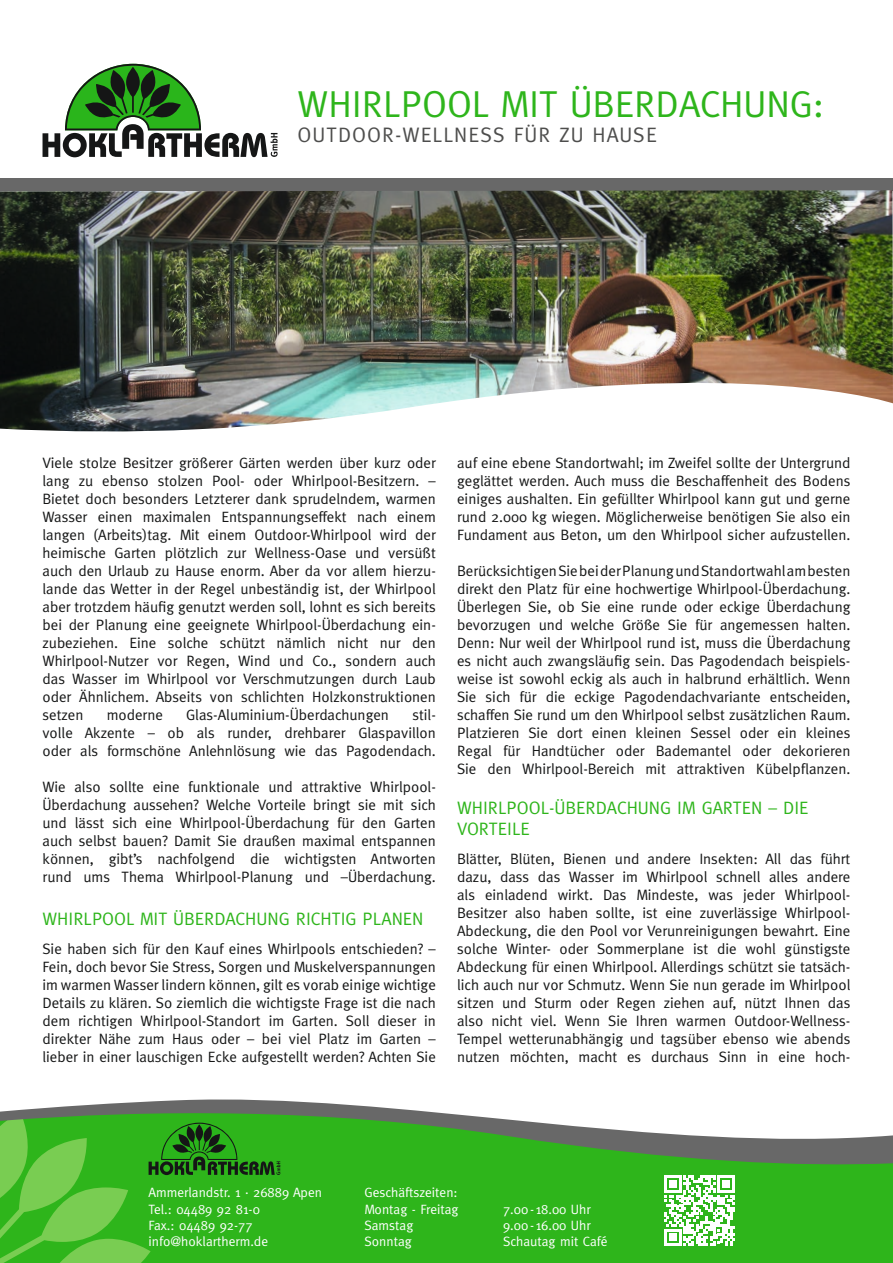
<style>
.page{position:relative;width:893px;height:1263px;background:#fff}
.page>*{position:absolute;margin:0;border:0;box-sizing:border-box;transform-origin:0 0}
.t1{font:37.5px "Meta Plus";color:#2eb51b}
.t2{font:21px "Meta Plus";letter-spacing:.05em;color:#4e4e4d}
.t3{font:18px/21.6px "Meta Plus";color:#2eb51b}
.t4{font:15px/18px "Meta Plus";color:#151616;text-align:justify}
.t5{font:13.5px/16.2px "Meta Plus";color:#fff}
</style>
<div class="page">
<div style="left:0;top:179px;width:893px;height:12px;background:#686868"></div>
<div style="left:280px;top:1167px;width:613px;height:96px;background:#2eb51b"></div>
<svg style="left:0;top:1099px;width:893px;height:68px"></svg>
<svg style="left:664px;top:1175px;width:71px;height:71px"></svg>
<img style="left:0;top:190px;width:893px;height:242px">
<svg style="left:43px;top:64px;width:235px;height:93px"></svg>
<svg style="left:0;top:1115px;width:280px;height:148px;background:#3fb228"></svg>
<h1 class="t1" style="left:298px;top:82px;width:528px">WHIRLPOOL MIT ÜBERDACHUNG:</h1>
<h2 class="t2" style="left:298px;top:123px;width:361px">OUTDOOR-WELLNESS FÜR ZU HAUSE</h2>
<p class="t4" style="left:43px;top:454px;width:395px">Viele stolze Besitzer größerer Gärten werden über kurz oder lang zu ebenso stolzen Pool- oder Whirlpool-Besitzern. – Bietet doch besonders Letzterer dank sprudelndem, warmen Wasser einen maximalen Entspannungseffekt nach einem langen (Arbeits)tag. Mit einem Outdoor-Whirlpool wird der heimische Garten plötzlich zur Wellness-Oase und versüßt auch den Urlaub zu Hause enorm. Aber da vor allem hierzu&shy;lande das Wetter in der Regel unbeständig ist, der Whirlpool aber trotzdem häufig genutzt werden soll, lohnt es sich bereits bei der Planung eine geeignete Whirlpool-Überdachung ein&shy;zubeziehen. Eine solche schützt nämlich nicht nur den Whirlpool-Nutzer vor Regen, Wind und Co., sondern auch das Wasser im Whirlpool vor Verschmutzungen durch Laub oder Ähnlichem. Abseits von schlichten Holzkonstruktionen setzen</p>
<p class="t4" style="left:107px;top:706px;width:58px">moderne</p>
<p class="t4" style="left:186px;top:706px;width:204px">Glas-Aluminium-Überdachungen</p>
<p class="t4" style="left:43px;top:706px;width:395px;text-indent:370px">stil&shy;volle Akzente – ob als runder, drehbarer Glaspavillon oder als formschöne Anlehnlösung wie das Pagodendach.</p>
<p class="t4" style="left:43px;top:778px;width:395px">Wie also sollte eine funktionale und attraktive Whirlpool-Überdachung aussehen? Welche Vorteile bringt sie mit sich und lässt sich eine Whirlpool-Überdachung für den Garten auch selbst bauen? Damit Sie draußen maximal entspannen können, gibt’s nachfolgend die wichtigsten Antworten rund ums Thema Whirlpool-Planung und –Überdachung.</p>
<p class="t3" style="left:43px;top:908px;width:382px">WHIRLPOOL MIT ÜBERDACHUNG RICHTIG PLANEN</p>
<p class="t4" style="left:43px;top:940px;width:395px">Sie haben sich für den Kauf eines Whirlpools entschieden? – Fein, doch bevor Sie Stress, Sorgen und Muskelverspannungen im warmen Wasser lindern können, gilt es vorab einige wichtige Details zu klären. So ziemlich die wichtigste Frage ist die nach dem richtigen Whirlpool-Standort im Garten. Soll dieser in direkter Nähe zum Haus oder – bei viel Platz im Garten – lieber in einer lauschigen Ecke aufgestellt werden? Achten Sie</p>
<p class="t4" style="left:457px;top:454px;width:395px">auf eine ebene Standortwahl; im Zweifel sollte der Untergrund geglättet werden. Auch muss die Beschaffenheit des Bodens einiges aushalten. Ein gefüllter Whirlpool kann gut und gerne rund 2.000 kg wiegen. Möglicherweise benötigen Sie also ein Fundament aus Beton, um den Whirlpool sicher aufzustellen.</p>
<p class="t4" style="left:457px;top:562px;width:395px">Berücksichtigen Sie bei der Planung und Standortwahl am besten direkt den Platz für eine hochwertige Whirlpool-Überdachung.<br>Überlegen Sie, ob Sie eine runde oder eckige Überdachung bevorzugen und welche Größe Sie für angemessen halten.<br>Denn: Nur weil der Whirlpool rund ist, muss die Überdachung es nicht auch zwangsläufig sein. Das Pagodendach beispiels&shy;weise ist sowohl eckig als auch in halbrund erhältlich. Wenn Sie sich für die eckige Pagodendachvariante entscheiden, schaffen Sie rund um den Whirlpool selbst zusätzlichen Raum.<br>Platzieren Sie dort einen kleinen Sessel oder ein kleines Regal für Handtücher oder Bademantel oder dekorieren Sie den Whirlpool-Bereich mit attraktiven Kübelpflanzen.</p>
<p class="t3" style="left:457px;top:796px;width:353px">WHIRLPOOL-ÜBERDACHUNG IM GARTEN – DIE<br>VORTEILE</p>
<p class="t4" style="left:457px;top:850px;width:395px">Blätter, Blüten, Bienen und andere Insekten: All das führt dazu, dass das Wasser im Whirlpool schnell alles andere als einladend wirkt. Das Mindeste, was jeder Whirlpool-Besitzer also haben sollte, ist eine zuverlässige Whirlpool-Abdeckung, die den Pool vor Verunreinigungen bewahrt. Eine solche Winter- oder Sommerplane ist die wohl günstigste Abdeckung für einen Whirlpool. Allerdings schützt sie tatsäch&shy;lich auch nur vor Schmutz. Wenn Sie nun gerade im Whirlpool sitzen und Sturm oder Regen ziehen auf, nützt Ihnen das also nicht viel. Wenn Sie Ihren warmen Outdoor-Wellness-Tempel wetterunabhängig und tagsüber ebenso wie abends nutzen möchten, macht es durchaus Sinn in eine hoch-</p>
<p class="t5" style="left:149px;top:1184px;width:175px">Ammerlandstr. 1 · 26889 Apen<br>Tel.: 04489 92 81-0<br>Fax.: 04489 92-77 info@hoklartherm.de</p>
<p class="t5" style="left:365px;top:1184px;width:96px">Geschäftszeiten:<br>Montag - Freitag</p>
<p class="t5" style="left:503px;top:1200px;width:89px">7.00 - 18.00 Uhr</p>
<p class="t5" style="left:365px;top:1217px;width:50px">Samstag</p>
<p class="t5" style="left:503px;top:1217px;width:89px">9.00 - 16.00 Uhr</p>
<p class="t5" style="left:365px;top:1233px;width:49px">Sonntag</p>
<p class="t5" style="left:503px;top:1233px;width:106px">Schautag mit Café</p>
</div>
